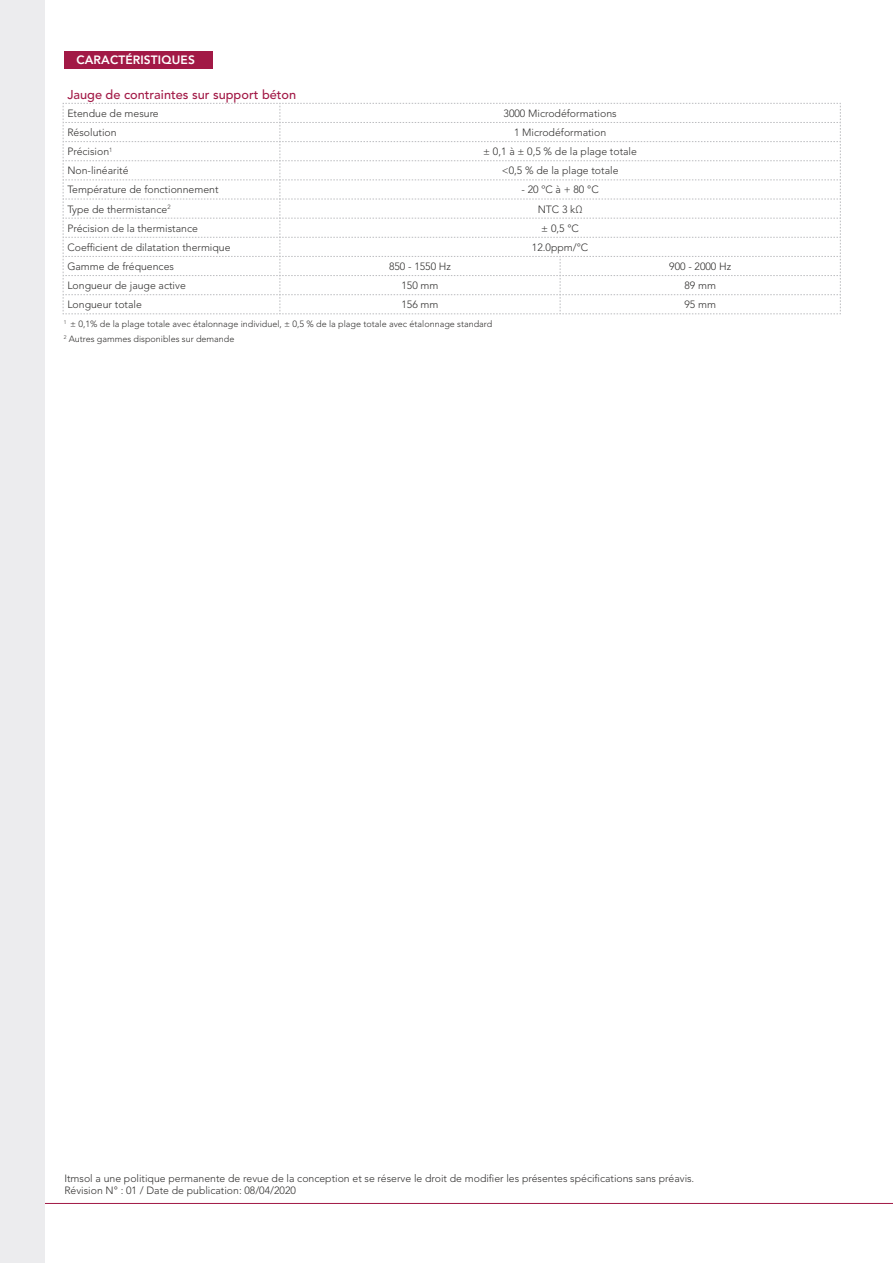
<style>
.page{position:relative;width:893px;height:1263px;background:#fff}
.page>*{position:absolute;margin:0;border:0;box-sizing:border-box;transform-origin:0 0}
.Tableau_-_Titre_roug{font:500 12.75px "Avenir LT Std";color:#a21946}
.Sous-titre{font:800 12px "Avenir LT Std";letter-spacing:.01em;color:#fff}
.Tableau_-_7pt{font:300 10.5px "Avenir LT Std";color:#333231}
.Tableau_-_Titre_roug-2{font:300 9px "Avenir LT Std";color:#333231}
</style>
<div class="page">
<hr style="left:0;top:1203px;width:893px;height:1px;background:#a21946">
<div style="left:0;top:0;width:45px;height:1263px;background:#ececee"></div>
<svg style="left:63px;top:103px;width:778px;height:212px"></svg>
<div style="left:64px;top:51px;width:149px;height:17px;background:#a21946"></div>
<p class="Sous-titre" style="left:76px;top:53px;width:120px">CARACTÉRISTIQUES</p>
<p class="Tableau_-_Titre_roug" style="left:67px;top:87px;width:230px">Jauge de contraintes sur support béton</p>
<p class="Tableau_-_7pt" style="left:67px;top:107px;width:93px">Etendue de mesure</p>
<p class="Tableau_-_7pt" style="left:504px;top:107px;width:115px">3000 Microdéformations</p>
<p class="Tableau_-_7pt" style="left:67px;top:126px;width:51px">Résolution</p>
<p class="Tableau_-_7pt" style="left:514px;top:126px;width:94px">1 Microdéformation</p>
<p class="Tableau_-_7pt" style="left:67px;top:145px;width:46px">Précision<sup>1</sup></p>
<p class="Tableau_-_7pt" style="left:483px;top:145px;width:155px">± 0,1 à ± 0,5 % de la plage totale</p>
<p class="Tableau_-_7pt" style="left:67px;top:164px;width:63px">Non-linéarité</p>
<p class="Tableau_-_7pt" style="left:502px;top:164px;width:118px">&lt;0,5 % de la plage totale</p>
<p class="Tableau_-_7pt" style="left:67px;top:184px;width:153px">Température de fonctionnement</p>
<p class="Tableau_-_7pt" style="left:521px;top:184px;width:79px">- 20 ºC à + 80 °C</p>
<p class="Tableau_-_7pt" style="left:67px;top:203px;width:105px">Type de thermistance<sup>2</sup></p>
<p class="Tableau_-_7pt" style="left:538px;top:203px;width:46px">NTC 3 kΩ</p>
<p class="Tableau_-_7pt" style="left:67px;top:222px;width:132px">Précision de la thermistance</p>
<p class="Tableau_-_7pt" style="left:541px;top:222px;width:39px">± 0,5 °C</p>
<p class="Tableau_-_7pt" style="left:67px;top:241px;width:165px">Coefficient de dilatation thermique</p>
<p class="Tableau_-_7pt" style="left:532px;top:241px;width:58px">12.0ppm/°C</p>
<p class="Tableau_-_7pt" style="left:67px;top:260px;width:108px">Gamme de fréquences</p>
<p class="Tableau_-_7pt" style="left:389px;top:260px;width:63px">850 - 1550 Hz</p>
<p class="Tableau_-_7pt" style="left:669px;top:260px;width:63px">900 - 2000 Hz</p>
<p class="Tableau_-_7pt" style="left:67px;top:279px;width:120px">Longueur de jauge active</p>
<p class="Tableau_-_7pt" style="left:401px;top:279px;width:39px">150 mm</p>
<p class="Tableau_-_7pt" style="left:684px;top:279px;width:33px">89 mm</p>
<p class="Tableau_-_7pt" style="left:67px;top:298px;width:76px">Longueur totale</p>
<p class="Tableau_-_7pt" style="left:401px;top:298px;width:39px">156 mm</p>
<p class="Tableau_-_7pt" style="left:684px;top:298px;width:33px">95 mm</p>
<p class="Tableau_-_Titre_roug-2" style="left:64px;top:319px;width:430px"><sup>1</sup> ± 0,1% de la plage totale avec étalonnage individuel, ± 0,5 % de la plage totale avec étalonnage standard</p>
<p class="Tableau_-_Titre_roug-2" style="left:64px;top:334px;width:172px"><sup>2</sup> Autres gammes disponibles sur demande</p>
<p class="Tableau_-_7pt" style="left:64px;top:1172px;width:631px">Itmsol a une politique permanente de revue de la conception et se réserve le droit de modifier les présentes spécifications sans préavis.</p>
<p class="Tableau_-_7pt" style="left:64px;top:1184px;width:233px">Révision N° : 01 / Date de publication: 08/04/2020</p>
</div>
